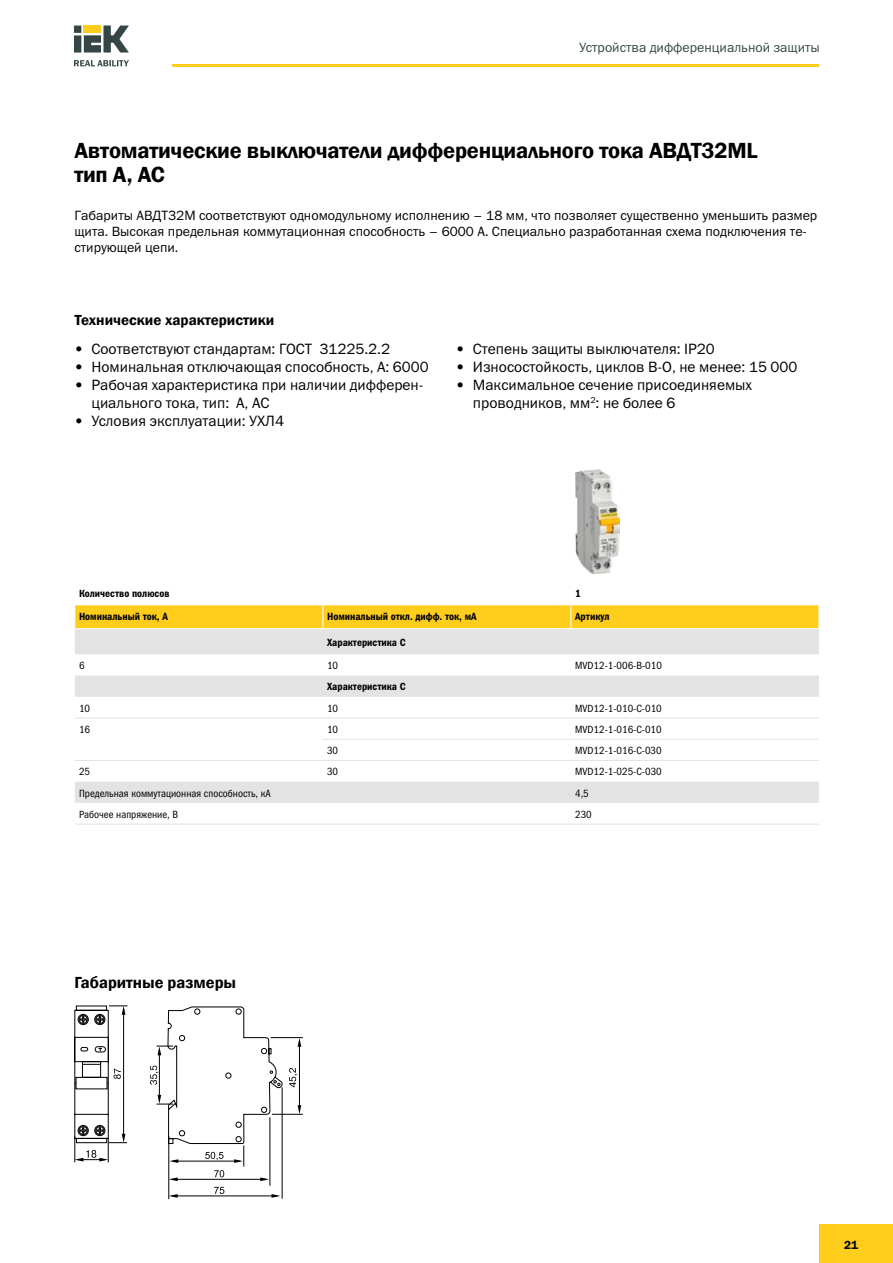
<style>
.page{position:relative;width:893px;height:1263px;background:#fff}
.page>*{position:absolute;margin:0;border:0;box-sizing:border-box;transform-origin:0 0}
.t1{font:600 22.5px/24px "Franklin Gothic";letter-spacing:-.01em;color:#000}
.t2{font:600 16.5px "Franklin Gothic";color:#000}
.t3{font:15px/18px "Franklin Gothic Book C";color:#000}
.t4{font:600 15px "Franklin Gothic";color:#000}
.t5{font:13.5px/16.2px "Franklin Gothic Book C";color:#000}
.t6{font:13.5px "Franklin Gothic Book C";color:#364647}
.t7{font:600 12px "Franklin Gothic";color:#000}
.t8{font:10.5px "Franklin Gothic Book Cond C";color:#000}
.t9{font:10.5px "Franklin Gothic Demi Cond C";color:#000}
</style>
<div class="page">
<div style="left:819px;top:1225px;width:74px;height:38px;background:#ffcd1c"></div>
<hr style="left:172px;top:64px;width:647px;height:2px;background:#ffcd1c">
<svg style="left:74px;top:26px;width:55px;height:27px"></svg>
<svg style="left:74px;top:60px;width:55px;height:6px"></svg>
<svg style="left:289px;top:1068px;width:8px;height:19px"></svg>
<hr style="left:299px;top:1041px;width:1px;height:70px;background:#000">
<hr style="left:272px;top:1114px;width:31px;height:1px;background:#000">
<hr style="left:271px;top:1037px;width:32px;height:1px;background:#000">
<svg style="left:298px;top:1105px;width:3px;height:9px"></svg>
<svg style="left:298px;top:1038px;width:3px;height:9px"></svg>
<hr style="left:169px;top:1136px;width:1px;height:63px;background:#000">
<hr style="left:270px;top:1117px;width:1px;height:69px;background:#000">
<hr style="left:172px;top:1196px;width:105px;height:1px;background:#000">
<hr style="left:282px;top:1087px;width:1px;height:112px;background:#000">
<svg style="left:272px;top:1194px;width:8px;height:4px"></svg>
<svg style="left:169px;top:1194px;width:9px;height:4px"></svg>
<svg style="left:214px;top:1187px;width:10px;height:7px"></svg>
<svg style="left:74px;top:1006px;width:209px;height:175px"></svg>
<svg style="left:75px;top:629px;width:744px;height:174px"></svg>
<div style="left:74px;top:605px;width:745px;height:23px;background:#ffcd1c"></div>
<hr style="left:75px;top:718px;width:248px;height:1px;background:#e3e3e3">
<hr style="left:323px;top:718px;width:248px;height:1px;background:#e3e3e3">
<hr style="left:571px;top:718px;width:248px;height:1px;background:#e3e3e3">
<hr style="left:323px;top:739px;width:248px;height:1px;background:#e3e3e3">
<hr style="left:571px;top:739px;width:248px;height:1px;background:#e3e3e3">
<hr style="left:75px;top:760px;width:248px;height:1px;background:#e3e3e3">
<hr style="left:323px;top:760px;width:248px;height:1px;background:#e3e3e3">
<hr style="left:571px;top:760px;width:248px;height:1px;background:#e3e3e3">
<hr style="left:75px;top:824px;width:248px;height:1px;background:#e3e3e3">
<hr style="left:323px;top:824px;width:248px;height:1px;background:#e3e3e3">
<hr style="left:571px;top:824px;width:248px;height:1px;background:#e3e3e3">
<img style="left:575px;top:470px;width:44px;height:103px">
<p class="t6" style="left:579px;top:40px;width:242px">Устройства дифференциальной защиты</p>
<h1 class="t1" style="left:74px;top:139px;width:685px">Автоматические выключатели дифференциального тока АВДТ32ML тип А, АС</h1>
<p class="t5" style="left:74px;top:207px;width:744px">Габариты АВДТ32М соответствуют одномодульному исполнению – 18 мм, что позволяет существенно уменьшить размер щита. Высокая предельная коммутационная способность – 6000 А. Специально разработанная схема подключения те&shy;стирующей цепи.</p>
<p class="t4" style="left:74px;top:311px;width:201px">Технические характеристики</p>
<p class="t3" style="left:74px;top:339px;width:317px">• Соответствуют стандартам: ГОСТ 31225.2.2</p>
<p class="t3" style="left:74px;top:357px;width:356px">• Номинальная отключающая способность, А: 6000</p>
<p class="t3" style="left:91px;top:375px;width:334px;text-indent:-17px">• Рабочая характеристика при наличии дифферен&shy;циального тока, тип: А, АС</p>
<p class="t3" style="left:74px;top:411px;width:211px">• Условия эксплуатации: УХЛ4</p>
<p class="t3" style="left:456px;top:339px;width:260px">• Степень защиты выключателя: IP20</p>
<p class="t3" style="left:456px;top:357px;width:343px">• Износостойкость, циклов В-О, не менее: 15 000</p>
<p class="t3" style="left:473px;top:375px;width:281px;text-indent:-17px">• Максимальное сечение присоединяемых проводников, мм<sup>2</sup>: не более 6</p>
<p class="t9" style="left:79px;top:587px;width:92px">Количество полюсов</p>
<p class="t9" style="left:575px;top:587px;width:7px">1</p>
<p class="t9" style="left:79px;top:611px;width:90px">Номинальный ток, А</p>
<p class="t9" style="left:327px;top:611px;width:151px">Номинальный откл. дифф. ток, мА</p>
<p class="t9" style="left:575px;top:611px;width:36px">Артикул</p>
<p class="t9" style="left:327px;top:636px;width:80px">Характеристика C</p>
<p class="t8" style="left:79px;top:660px;width:7px">6</p>
<p class="t8" style="left:327px;top:660px;width:13px">10</p>
<p class="t8" style="left:575px;top:660px;width:88px">MVD12-1-006-B-010</p>
<p class="t9" style="left:327px;top:681px;width:80px">Характеристика C</p>
<p class="t8" style="left:79px;top:702px;width:13px">10</p>
<p class="t8" style="left:327px;top:702px;width:13px">10</p>
<p class="t8" style="left:575px;top:702px;width:88px">MVD12-1-010-C-010</p>
<p class="t8" style="left:79px;top:723px;width:13px">16</p>
<p class="t8" style="left:327px;top:723px;width:13px">10</p>
<p class="t8" style="left:575px;top:723px;width:88px">MVD12-1-016-C-010</p>
<p class="t8" style="left:327px;top:745px;width:13px">30</p>
<p class="t8" style="left:575px;top:745px;width:88px">MVD12-1-016-C-030</p>
<p class="t8" style="left:79px;top:766px;width:13px">25</p>
<p class="t8" style="left:327px;top:766px;width:13px">30</p>
<p class="t8" style="left:575px;top:766px;width:88px">MVD12-1-025-C-030</p>
<p class="t8" style="left:79px;top:787px;width:193px">Предельная коммутационная способность, кА</p>
<p class="t8" style="left:575px;top:787px;width:15px">4,5</p>
<p class="t8" style="left:79px;top:808px;width:101px">Рабочее напряжение, В</p>
<p class="t8" style="left:575px;top:808px;width:18px">230</p>
<p class="t2" style="left:74px;top:972px;width:163px">Габаритные размеры</p>
<p class="t7" style="left:844px;top:1237px;width:15px">21</p>
</div>
